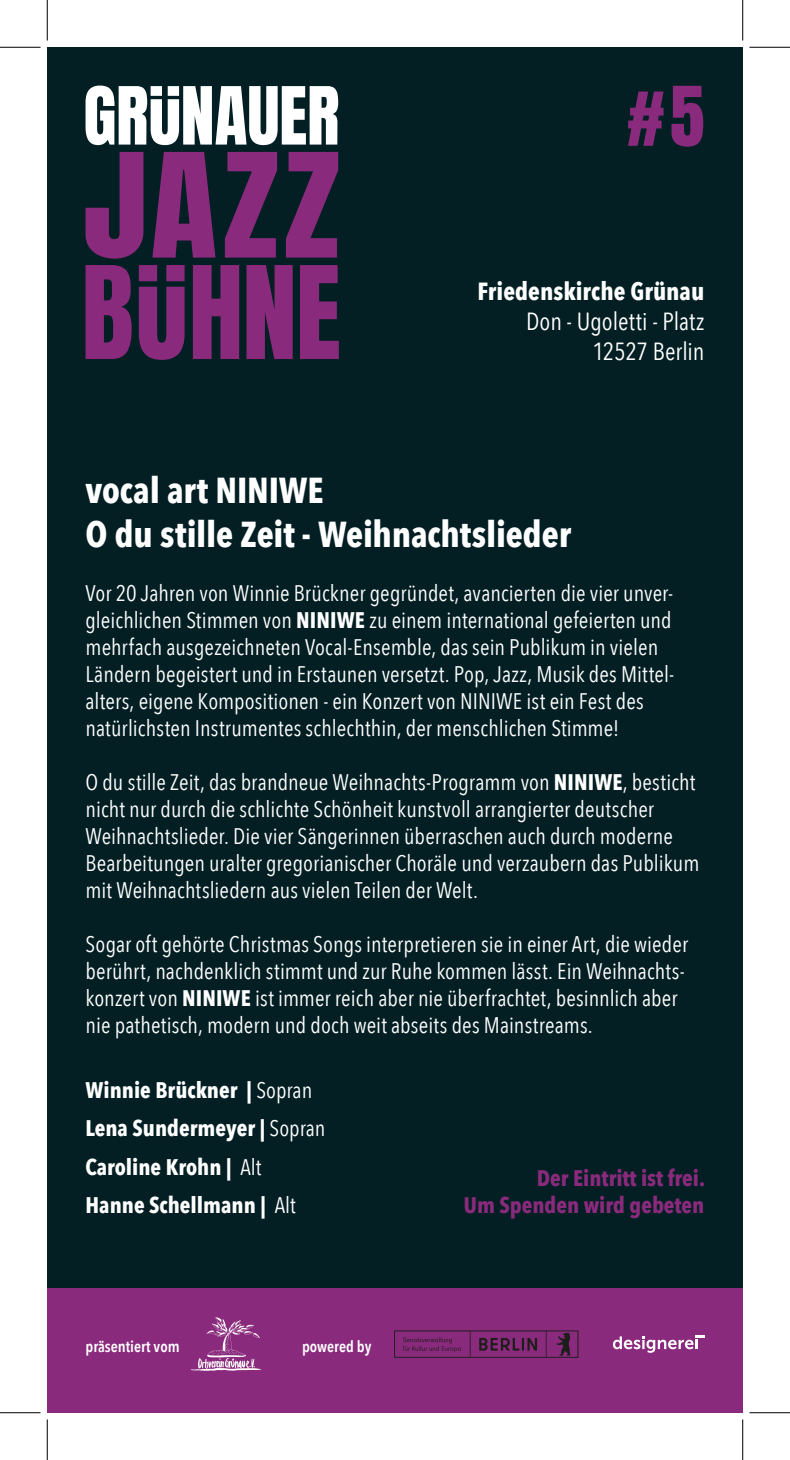
<style>
.page{position:relative;width:790px;height:1460px;background:#fff}
.page>*{position:absolute;margin:0;border:0;box-sizing:border-box;transform-origin:0 0}
.t1{font:69.75px "Anton";color:#8a2a7d}
.t2{font:700 36px "Avenir Next Condensed";letter-spacing:-.005em;color:#fff}
.t3{font:24.75px "Avenir Next Condensed";color:#fff}
.t4{font:700 24.75px "Avenir Next Condensed";color:#fff}
.t5{font:22.5px/27px "Avenir Next Condensed";letter-spacing:.005em;color:#fff}
.t6{font:700 22.5px "Avenir Next Condensed";color:#fff}
.t7{font:700 22.5px/27px "Avenir Next Condensed";color:#8a2a7d;text-align:right}
.t8{font:600 15.75px "Avenir Next Condensed";color:#fff}
.s1{font-weight:700}
.s2{font-weight:400}
</style>
<div class="page">
<div style="left:47px;top:47px;width:695px;height:1365px;background:#031f23"></div>
<div style="left:47px;top:1288px;width:695px;height:124px;background:#8a2a7d"></div>
<svg style="left:613px;top:1335px;width:91px;height:17px"></svg>
<svg style="left:191px;top:1317px;width:70px;height:53px"></svg>
<svg style="left:546px;top:1332px;width:1px;height:23px"></svg>
<svg style="left:470px;top:1332px;width:1px;height:23px"></svg>
<svg style="left:479px;top:1338px;width:58px;height:12px"></svg>
<svg style="left:556px;top:1332px;width:14px;height:23px"></svg>
<svg style="left:403px;top:1337px;width:58px;height:15px"></svg>
<div style="left:394px;top:1330px;width:184px;height:27px;border:1px solid #231f20"></div>
<svg style="left:86px;top:265px;width:253px;height:95px"></svg>
<svg style="left:86px;top:152px;width:252px;height:106px"></svg>
<svg style="left:86px;top:86px;width:252px;height:59px"></svg>
<hr style="left:0;top:47px;width:40px;height:1px;background:#000">
<hr style="left:749px;top:47px;width:41px;height:1px;background:#000">
<hr style="left:0;top:1412px;width:40px;height:1px;background:#000">
<hr style="left:749px;top:1412px;width:41px;height:1px;background:#000">
<hr style="left:47px;top:0;width:1px;height:40px;background:#000">
<hr style="left:47px;top:1419px;width:1px;height:40px;background:#000">
<hr style="left:742px;top:0;width:1px;height:40px;background:#000">
<hr style="left:742px;top:1419px;width:1px;height:40px;background:#000">
<p class="t1" style="left:626px;top:81px;width:79px"># 5</p>
<p class="t4" style="left:477px;top:277px;width:228px">Friedenskirche Grünau</p>
<p class="t3" style="left:526px;top:300px;width:180px">Don - Ugoletti - Platz</p>
<p class="t3" style="left:592px;top:330px;width:113px">12527 Berlin</p>
<p class="t2" style="left:86px;top:469px;width:240px">vocal art NINIWE</p>
<p class="t2" style="left:86px;top:512px;width:487px">O du stille Zeit - Weihnachtslieder</p>
<p class="t5" style="left:86px;top:578px;width:589px;text-align:justify">Vor 20 Jahren von Winnie Brückner gegründet, avancierten die vier unver&shy;gleichlichen Stimmen von <span class="s1">NINIWE</span> zu einem international gefeierten und mehrfach ausgezeichneten Vocal-Ensemble, das sein Publikum in vielen</p>
<p class="t5" style="left:86px;top:659px;width:590px">Ländern begeistert und in Erstaunen versetzt. Pop, Jazz, Musik des Mittel&shy;alters, eigene Kompositionen - ein Konzert von NINIWE ist ein Fest des</p>
<p class="t5" style="left:86px;top:713px;width:535px">natürlichsten Instrumentes schlechthin, der menschlichen Stimme!</p>
<p class="t5" style="left:86px;top:767px;width:615px">O du stille Zeit, das brandneue Weihnachts-Programm von <span class="s1">NINIWE</span>, besticht nicht nur durch die schlichte Schönheit kunstvoll arrangierter deutscher Weihnachtslieder. Die vier Sängerinnen überraschen auch durch moderne Bearbeitungen uralter gregorianischer Choräle und verzaubern das Publikum mit Weihnachtsliedern aus vielen Teilen der Welt.</p>
<p class="t5" style="left:86px;top:929px;width:604px">Sogar oft gehörte Christmas Songs interpretieren sie in einer Art, die wieder berührt, nachdenklich stimmt und zur Ruhe kommen lässt. Ein Weihnachts&shy;konzert von <span class="s1">NINIWE</span> ist immer reich aber nie überfrachtet, besinnlich aber nie pathetisch, modern und doch weit abseits des Mainstreams.</p>
<p class="t6" style="left:86px;top:1076px;width:228px">Winnie Brückner | <span class="s2">Sopran</span></p>
<p class="t6" style="left:86px;top:1114px;width:241px">Lena Sundermeyer | <span class="s2">Sopran</span></p>
<p class="t6" style="left:86px;top:1153px;width:177px">Caroline Krohn | <span class="s2">Alt</span></p>
<p class="t6" style="left:86px;top:1191px;width:212px">Hanne Schellmann | <span class="s2">Alt</span></p>
<p class="t8" style="left:86px;top:1332px;width:96px">präsentiert vom</p>
<p class="t8" style="left:302px;top:1332px;width:71px">powered by</p>
<p class="t7" style="left:464px;top:1164px;width:243px">Der Eintritt ist frei.<br>Um Spenden wird gebeten</p>
</div>
